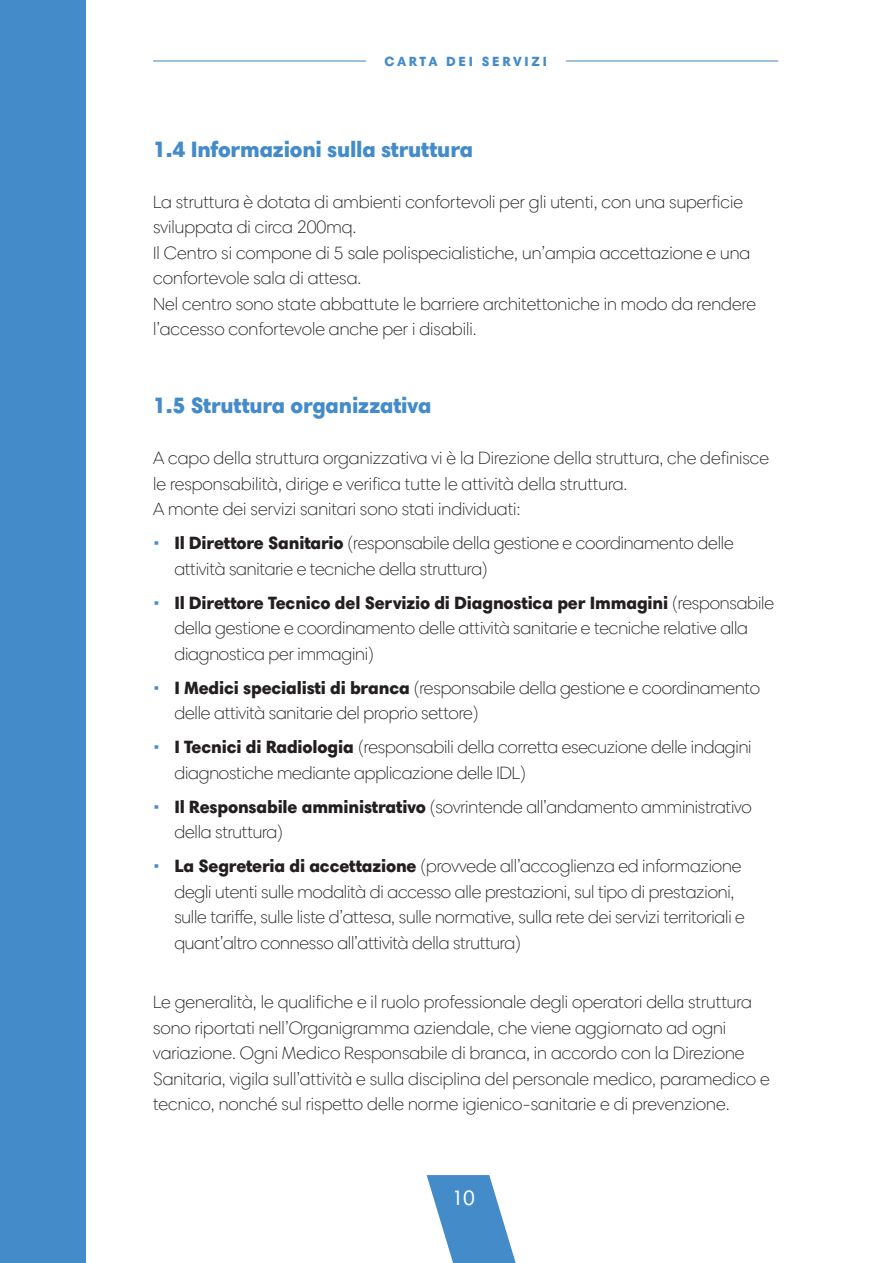
<style>
.page{position:relative;width:893px;height:1263px;background:#fff}
.page>*{position:absolute;margin:0;border:0;box-sizing:border-box;transform-origin:0 0}
.t1{font:900 22.5px "Harmonia Sans W1 G";letter-spacing:-.01em;color:#448bca}
.t2{font:21px "Harmonia Sans W1 G";color:#fff}
.t3{font:300 18px/25.5px "Harmonia Sans W1 G";letter-spacing:-.01em;color:#231f20}
.t4{font:900 13.5px "Harmonia Sans W1 G";letter-spacing:.2em;color:#448bca}
.s1{font-weight:600;font-size:25.5px;color:#448bca}
.s2{font-weight:900}
</style>
<div class="page">
<div style="left:0;top:0;width:85px;height:1263px;background:#448bca"></div>
<svg style="left:427px;top:1175px;width:89px;height:88px"></svg>
<hr style="left:153px;top:60px;width:625px;height:2px;background:#448bca">
<div style="left:366px;top:50px;width:200px;height:21px;background:#fff"></div>
<p class="t4" style="left:384px;top:52px;width:164px">CARTA DEI SERVIZI</p>
<p class="t1" style="left:153px;top:135px;width:322px">1.4 Informazioni sulla struttura</p>
<p class="t3" style="left:153px;top:189px;width:605px">La struttura è dotata di ambienti confortevoli per gli utenti, con una superficie sviluppata di circa 200mq.<br>Il Centro si compone di 5 sale polispecialistiche, un’ampia accettazione e una confortevole sala di attesa.<br>Nel centro sono state abbattute le barriere architettoniche in modo da rendere l’accesso confortevole anche per i disabili.</p>
<p class="t1" style="left:153px;top:391px;width:280px">1.5 Struttura organizzativa</p>
<p class="t3" style="left:153px;top:445px;width:618px">A capo della struttura organizzativa vi è la Direzione della struttura, che definisce le responsabilità, dirige e verifica tutte le attività della struttura.<br>A monte dei servizi sanitari sono stati individuati:</p>
<p class="t3" style="left:174px;top:530px;width:561px;text-indent:-21px"><span class="s1">∙</span> <span class="s2">Il Direttore Sanitario</span> (responsabile della gestione e coordinamento delle attività sanitarie e tecniche della struttura)</p>
<p class="t3" style="left:174px;top:590px;width:601px;text-indent:-21px"><span class="s1">∙</span> <span class="s2">Il Direttore Tecnico del Servizio di Diagnostica per Immagini</span> (responsabile della gestione e coordinamento delle attività sanitarie e tecniche relative alla diagnostica per immagini)</p>
<p class="t3" style="left:174px;top:675px;width:587px;text-indent:-21px"><span class="s1">∙</span> <span class="s2">I Medici specialisti di branca</span> (responsabile della gestione e coordinamento delle attività sanitarie del proprio settore)</p>
<p class="t3" style="left:174px;top:734px;width:579px;text-indent:-21px"><span class="s1">∙</span> <span class="s2">I Tecnici di Radiologia</span> (responsabili della corretta esecuzione delle indagini diagnostiche mediante applicazione delle IDL)</p>
<p class="t3" style="left:174px;top:794px;width:579px;text-indent:-21px"><span class="s1">∙</span> <span class="s2">Il Responsabile amministrativo</span> (sovrintende all’andamento amministrativo della struttura)</p>
<p class="t3" style="left:174px;top:853px;width:572px;text-indent:-21px"><span class="s1">∙</span> <span class="s2">La Segreteria di accettazione</span> (provvede all’accoglienza ed informazione degli utenti sulle modalità di accesso alle prestazioni, sul tipo di prestazioni, sulle tariffe, sulle liste d’attesa, sulle normative, sulla rete dei servizi territoriali e quant’altro connesso all’attività della struttura)</p>
<p class="t3" style="left:153px;top:989px;width:618px">Le generalità, le qualifiche e il ruolo professionale degli operatori della struttura sono riportati nell’Organigramma aziendale, che viene aggiornato ad ogni variazione. Ogni Medico Responsabile di branca, in accordo con la Direzione Sanitaria, vigila sull’attività e sulla disciplina del personale medico, paramedico e tecnico, nonché sul rispetto delle norme igienico-sanitarie e di prevenzione.</p>
<p class="t2" style="left:452px;top:1185px;width:24px">10</p>
</div>
